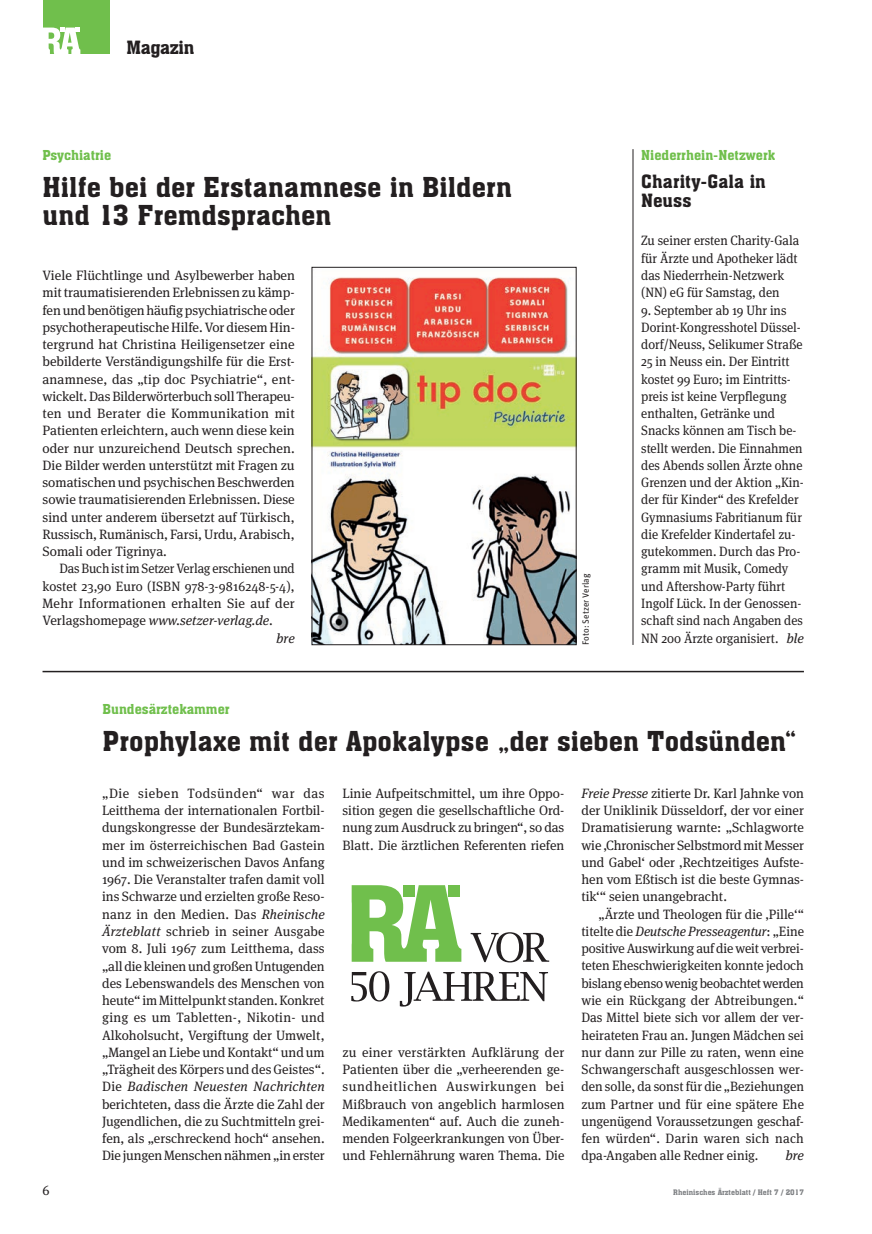
<style>
.page{position:relative;width:872px;height:1234px;background:#fff}
.page>*{position:absolute;margin:0;border:0;box-sizing:border-box;transform-origin:0 0}
.t1{font:27px/28.5px "Aachen BT";letter-spacing:.005em;color:#231f20}
.t2{font:18px/19.5px "Aachen BT";letter-spacing:.005em;color:#231f20}
.t3{font:18px "Aachen BT";letter-spacing:-.02em;color:#231f20}
.t4{font:13.5px/17.2px "Meta Serif OT";color:#231f20;text-align:justify}
.t5{font:13.5px/17.2px "Meta Serif OT";color:#231f20;scale:.94 1}
.t6{font:13.5px "Aachen BT";color:#70bf4c}
.t7{font:italic 13.5px "Meta Serif OT";color:#231f20}
.t8{font:9px "Unit";color:#231f20}
.t9{font:7.5px "Aachen BT";color:#808285}
.s1{font-style:normal}
.s2{font-style:italic}
</style>
<div class="page">
<div style="left:43px;top:0;width:66px;height:54px;background:#70bf4c"></div>
<svg style="left:43px;top:28px;width:37px;height:26px"></svg>
<svg style="left:352px;top:885px;width:109px;height:76px"></svg>
<div style="left:403px;top:885px;width:12px;height:11px;background:#70bf4c"></div>
<div style="left:448px;top:884px;width:12px;height:12px;background:#70bf4c"></div>
<svg style="left:470px;top:932px;width:79px;height:30px"></svg>
<svg style="left:351px;top:971px;width:38px;height:30px"></svg>
<svg style="left:400px;top:971px;width:148px;height:35px"></svg>
<img style="left:314px;top:277px;width:260px;height:365px">
<div style="left:312px;top:267px;width:264px;height:377px;border:1px solid #231f20"></div>
<hr style="left:43px;top:670px;width:761px;height:2px;background:#231f20">
<hr style="left:632px;top:149px;width:1px;height:495px;background:#231f20">
<h2 class="t3" style="left:126px;top:36px;width:69px">Magazin</h2>
<p class="t6" style="left:43px;top:146px;width:70px">Psychiatrie</p>
<h1 class="t1" style="left:43px;top:172px;width:471px">Hilfe bei der Erstanamnese in Bildern und 13 Fremdsprachen</h1>
<p class="t4" style="left:43px;top:266px;width:254px">Viele Flüchtlinge und Asylbewerber haben mit traumatisierenden Erlebnissen zu kämp&shy;fen und benötigen häufig psychiatrische oder psychotherapeutische Hilfe. Vor diesem Hin&shy;tergrund hat Christina Heiligensetzer eine bebilderte Verständigungshilfe für die Erst&shy;anamnese, das „tip doc Psychiatrie“, ent&shy;wickelt. Das Bilderwörterbuch soll Therapeu&shy;ten und Berater die Kommunikation mit Patienten erleichtern, auch wenn diese kein oder nur unzureichend Deutsch sprechen.<br>Die Bilder werden unterstützt mit Fragen zu somatischen und psychischen Beschwerden sowie traumatisierenden Erlebnissen. Diese sind unter anderem übersetzt auf Türkisch, Russisch, Rumänisch, Farsi, Urdu, Arabisch, Somali oder Tigrinya.</p>
<p class="t5" style="left:60px;top:560px;width:252px">Das Buch ist im Setzer Verlag erschienen und</p>
<p class="t4" style="left:43px;top:577px;width:254px">kostet 23,90 Euro (ISBN 978-3-9816248-5-4),</p>
<p class="t4" style="left:43px;top:594px;width:254px">Mehr Informationen erhalten Sie auf der</p>
<p class="t7" style="left:43px;top:612px;width:232px"><span class="s1">Verlagshomepage</span> www.setzer-verlag.de<span class="s1">.</span></p>
<p class="t7" style="left:276px;top:629px;width:20px">bre</p>
<p class="t8" style="left:580px;top:644px;width:73px;rotate:-90deg">Foto: Setzer Verlag</p>
<p class="t6" style="left:641px;top:146px;width:135px">Niederrhein-Netzwerk</p>
<h2 class="t2" style="left:641px;top:171px;width:126px">Charity-Gala in<br>Neuss</h2>
<p class="t5" style="left:641px;top:232px;width:170px">Zu seiner ersten Charity-Gala für Ärzte und Apotheker lädt das Niederrhein-Netzwerk (NN) eG für Samstag, den</p>
<p class="t5" style="left:641px;top:301px;width:175px">9. September ab 19 Uhr ins<br>Dorint--Kongresshotel Düssel&shy;dorf/Neuss, Selikumer Straße<br>25 in Neuss ein. Der Eintritt kostet 99 Euro; im Eintritts&shy;preis ist keine Verpflegung enthalten, Getränke und<br>Snacks können am Tisch be&shy;stellt werden. Die Einnahmen des Abends sollen Ärzte ohne<br>Grenzen und der Aktion „Kin&shy;der für Kinder“ des Krefelder<br>Gymnasiums Fabritianum für die Krefelder Kindertafel zu&shy;gutekommen. Durch das Pro&shy;gramm mit Musik, Comedy und Aftershow-Party führt<br>Ingolf Lück. In der Genossen&shy;schaft sind nach Angaben des<br>NN 200 Ärzte organisiert. <span class="s2">ble</span></p>
<p class="t6" style="left:102px;top:700px;width:129px">Bundesärztekammer</p>
<h1 class="t1" style="left:102px;top:726px;width:696px">Prophylaxe mit der Apokalypse „der sieben Todsünden“</h1>
<p class="t4" style="left:102px;top:784px;width:224px">„Die sieben Todsünden“ war das Leitthema der internationalen Fortbil&shy;dungskongresse der Bundesärztekam&shy;mer im österreichischen Bad Gastein und im schweizerischen Davos Anfang 1967. Die Veranstalter trafen damit voll ins Schwarze und erzielten große Reso&shy;nanz in den Medien. Das <span class="s2">Rheinische Ärzteblatt</span> schrieb in seiner Ausgabe vom 8. Juli 1967 zum Leitthema, dass „all die kleinen und großen Untugenden des Lebenswandels des Menschen von heute“ im Mittelpunkt standen. Konkret ging es um Tabletten-, Nikotin- und Alkoholsucht, Vergiftung der Umwelt, „Mangel an Liebe und Kontakt“ und um „Trägheit des Körpers und des Geistes“.<br>Die <span class="s2">Badischen Neuesten Nachrichten </span>berichteten, dass die Ärzte die Zahl der Jugendlichen, die zu Suchtmitteln grei&shy;fen, als „erschreckend hoch“ ansehen.<br>Die jungen Menschen nähmen „in erster</p>
<p class="t4" style="left:342px;top:784px;width:223px">Linie Aufpeitschmittel, um ihre Oppo&shy;sition gegen die gesellschaftliche Ord&shy;nung zum Ausdruck zu bringen“, so das Blatt. Die ärztlichen Referenten riefen</p>
<p class="t4" style="left:342px;top:1043px;width:223px">zu einer verstärkten Aufklärung der Patienten über die „verheerenden ge&shy;sundheitlichen Auswirkungen bei Mißbrauch von angeblich harmlosen Medikamenten“ auf. Auch die zuneh&shy;menden Folgeerkrankungen von Über&shy;und Fehlernährung waren Thema. Die</p>
<p class="t4" style="left:581px;top:784px;width:224px"><span class="s2">Freie Presse</span> zitierte Dr. Karl Jahnke von der Uniklinik Düsseldorf, der vor einer Dramatisierung warnte: „Schlagworte wie ‚Chronischer Selbstmord mit Messer und Gabel‘ oder ‚Rechtzeitiges Aufste&shy;hen vom Eßtisch ist die beste Gymnas&shy;tik‘“ seien unangebracht.</p>
<p class="t4" style="left:581px;top:905px;width:224px;text-indent:17px">„Ärzte und Theologen für die ‚Pille‘“ titelte die <span class="s2">Deutsche Presseagentur</span>: „Eine positive Auswirkung auf die weit verbrei&shy;teten Eheschwierigkeiten konnte jedoch bislang ebenso wenig beobachtet werden wie ein Rückgang der Abtreibungen.“ Das Mittel biete sich vor allem der ver&shy;heirateten Frau an. Jungen Mädchen sei nur dann zur Pille zu raten, wenn eine Schwangerschaft ausgeschlossen wer&shy;den solle, da sonst für die „Beziehungen zum Partner und für eine spätere Ehe ungenügend Voraussetzungen geschaf&shy;fen würden“. Darin waren sich nach dpa-Angaben alle Redner einig.</p>
<p class="t7" style="left:785px;top:1146px;width:20px">bre</p>
<p class="t4" style="left:43px;top:1181px;width:9px">6</p>
<p class="t9" style="left:673px;top:1187px;width:132px">Rheinisches Ärzteblatt / Heft 7 / 2017</p>
</div>
